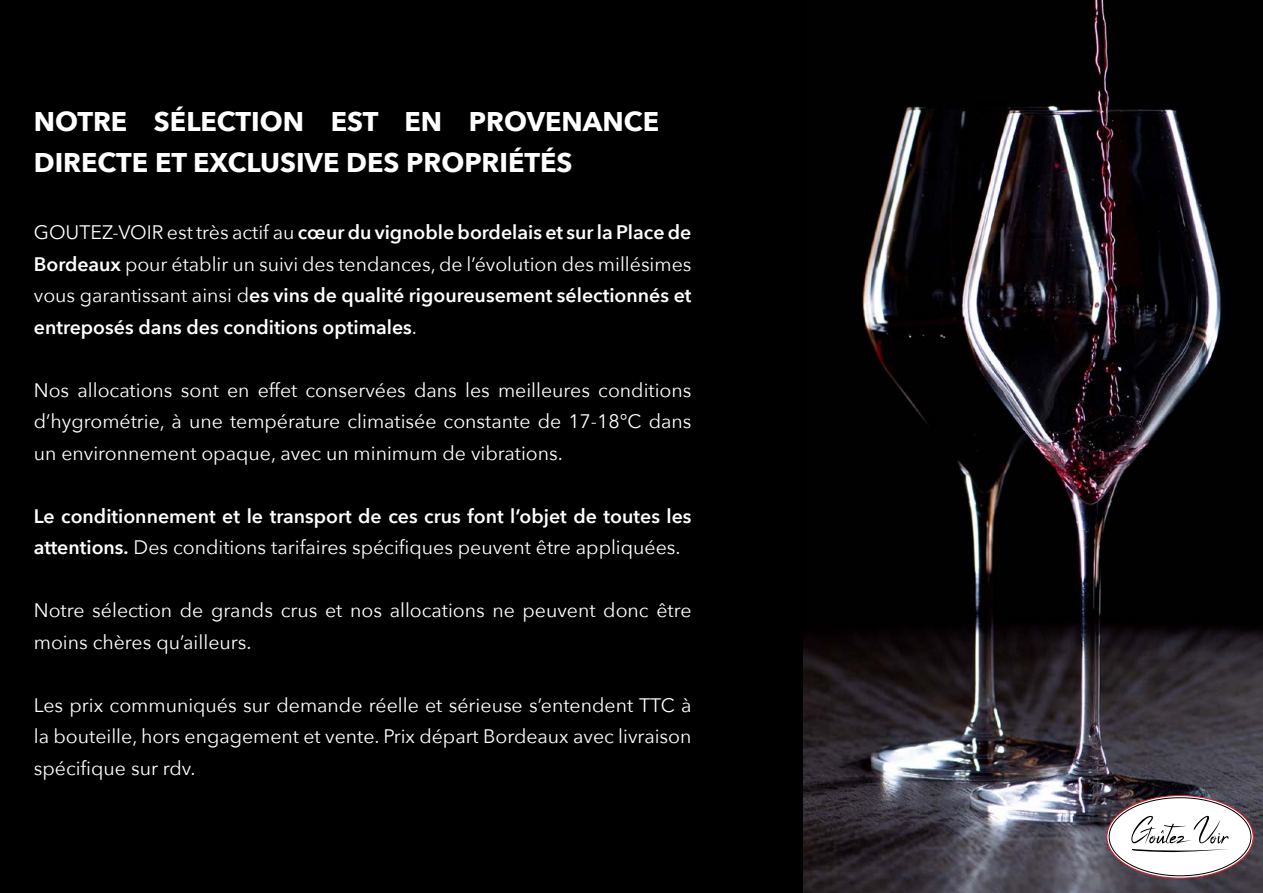
<style>
.page{position:relative;width:1263px;height:893px;background:#fff}
.page>*{position:absolute;margin:0;border:0;box-sizing:border-box;transform-origin:0 0}
.t1{font:700 27px/40.5px "Avenir Next";color:#fff}
.t2{font:19.5px/31.5px "Avenir Next";color:#fff;text-align:justify}
.t3{font:600 19.5px/31.5px "Avenir Next";color:#fff;text-align:justify}
.s1{font-weight:400}
</style>
<div class="page">
<div style="left:0;top:0;width:804px;height:893px;background:#000"></div>
<img style="left:804px;top:0;width:459px;height:893px">
<svg style="left:1107px;top:795px;width:146px;height:83px"></svg>
<div style="left:1109px;top:798px;width:142px;height:78px;background:#fff;border-radius:50%"></div>
<svg style="left:1131px;top:816px;width:97px;height:37px"></svg>
<h1 class="t1" style="left:34px;top:101px;width:627px">NOTRE SÉLECTION EST EN PROVENANCE<br>DIRECTE ET EXCLUSIVE DES PROPRIÉTÉS</h1>
<p class="t3" style="left:34px;top:216px;width:659px"><span class="s1">GOUTEZ-VOIR est très actif au</span> cœur du vignoble bordelais et sur la Place de Bordeaux <span class="s1">pour établir un suivi des tendances, de l’évolution des millésimes vous garantissant ainsi d</span>es vins de qualité rigoureusement sélectionnés et entreposés dans des conditions optimales<span class="s1">.</span></p>
<p class="t2" style="left:34px;top:374px;width:659px">Nos allocations sont en effet conservées dans les meilleures conditions d’hygrométrie, à une température climatisée constante de 17-18°C dans un environnement opaque, avec un minimum de vibrations.</p>
<p class="t3" style="left:34px;top:500px;width:659px">Le conditionnement et le transport de ces crus font l’objet de toutes les attentions. <span class="s1">Des conditions tarifaires spécifiques peuvent être appliquées.</span></p>
<p class="t2" style="left:34px;top:594px;width:659px">Notre sélection de grands crus et nos allocations ne peuvent donc être moins chères qu’ailleurs.</p>
<p class="t2" style="left:34px;top:689px;width:659px">Les prix communiqués sur demande réelle et sérieuse s’entendent TTC à la bouteille, hors engagement et vente. Prix départ Bordeaux avec livraison spécifique sur rdv.</p>
</div>
